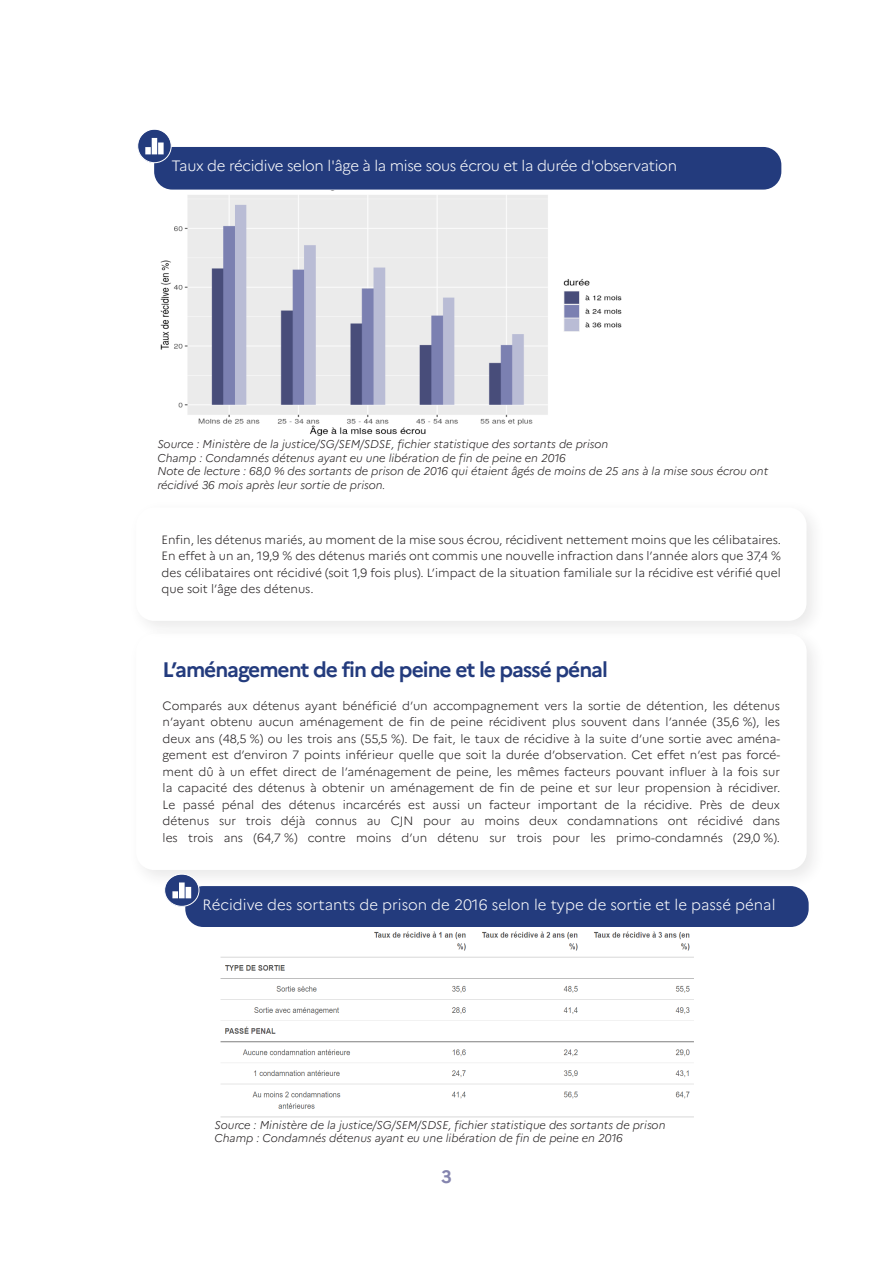
<style>
.page{position:relative;width:893px;height:1263px;background:#fff}
.page>*{position:absolute;margin:0;border:0;box-sizing:border-box;transform-origin:0 0}
.t1{font:700 21px "Marianne";letter-spacing:-.05em;color:#233b7d}
.t2{font:700 18px "Marianne";color:#8484ae}
.t3{font:300 15px "Marianne";letter-spacing:-.01em;color:#fff}
.Style_de_paragraphe{font:300 12px/16.5px "Marianne";color:#231f20;text-align:justify}
.t4{font:italic 300 11.25px/13.5px "Marianne";color:#231f20}
</style>
<div class="page">
<div style="left:128px;top:625px;width:699px;height:265px;background:#f8f8f8"></div>
<div style="left:136px;top:634px;width:671px;height:236px;background:#fff;border-radius:18px"></div>
<div style="left:154px;top:147px;width:627px;height:43px;background:#233b7d;border-radius:18px"></div>
<div style="left:138px;top:129px;width:33px;height:34px;background:#233b7d;border-radius:50%"></div>
<svg style="left:145px;top:138px;width:19px;height:16px"></svg>
<div style="left:137px;top:129px;width:34px;height:34px;border:1px solid #fff;border-radius:50%"></div>
<img style="left:160px;top:195px;width:462px;height:241px">
<div style="left:185px;top:886px;width:624px;height:41px;background:#233b7d;border-radius:18px"></div>
<svg style="left:165px;top:874px;width:34px;height:32px"></svg>
<svg style="left:172px;top:882px;width:19px;height:16px"></svg>
<div style="left:164px;top:874px;width:35px;height:32px;border:1px solid #fff;border-radius:50%"></div>
<img style="left:220px;top:931px;width:474px;height:187px">
<div style="left:128px;top:499px;width:699px;height:142px;background:#fbfbfb"></div>
<div style="left:136px;top:507px;width:670px;height:114px;background:#fff;border-radius:18px"></div>
<p class="t3" style="left:171px;top:156px;width:507px">Taux de récidive selon l'âge à la mise sous écrou et la durée d'observation</p>
<p class="t4" style="left:157px;top:437px;width:453px">Source : Ministère de la justice/SG/SEM/SDSE, fichier statistique des sortants de prison</p>
<p class="t4" style="left:157px;top:451px;width:410px">Champ : Condamnés détenus ayant eu une libération de fin de peine en 2016</p>
<p class="t4" style="left:157px;top:464px;width:612px">Note de lecture : 68,0 % des sortants de prison de 2016 qui étaient âgés de moins de 25 ans à la mise sous écrou ont récidivé 36 mois après leur sortie de prison.</p>
<p class="Style_de_paragraphe" style="left:162px;top:531px;width:621px">Enfin, les détenus mariés, au moment de la mise sous écrou, récidivent nettement moins que les célibataires.<br>En effet à un an, 19,9 % des détenus mariés ont commis une nouvelle infraction dans l’année alors que 37,4 % des célibataires ont récidivé (soit 1,9 fois plus). L’impact de la situation familiale sur la récidive est vérifié quel que soit l’âge des détenus.</p>
<p class="t1" style="left:163px;top:657px;width:447px">L’aménagement de fin de peine et le passé pénal</p>
<p class="Style_de_paragraphe" style="left:163px;top:697px;width:619px">Comparés aux détenus ayant bénéficié d’un accompagnement vers la sortie de détention, les détenus n’ayant obtenu aucun aménagement de fin de peine récidivent plus souvent dans l’année (35,6 %), les deux ans (48,5 %) ou les trois ans (55,5 %). De fait, le taux de récidive à la suite d’une sortie avec aména&shy;gement est d’environ 7 points inférieur quelle que soit la durée d’observation. Cet effet n’est pas forcé&shy;ment dû à un effet direct de l’aménagement de peine, les mêmes facteurs pouvant influer à la fois sur la capacité des détenus à obtenir un aménagement de fin de peine et sur leur propension à récidiver.</p>
<p class="Style_de_paragraphe" style="left:163px;top:796px;width:619px">Le passé pénal des détenus incarcérés est aussi un facteur important de la récidive. Près de deux détenus sur trois déjà connus au CJN pour au moins deux condamnations ont récidivé dans les trois ans (64,7 %) contre moins d’un détenu sur trois pour les primo-condamnés (29,0 %).</p>
<p class="t3" style="left:203px;top:895px;width:574px">Récidive des sortants de prison de 2016 selon le type de sortie et le passé pénal</p>
<p class="t4" style="left:214px;top:1118px;width:453px">Source : Ministère de la justice/SG/SEM/SDSE, fichier statistique des sortants de prison</p>
<p class="t4" style="left:214px;top:1132px;width:410px">Champ : Condamnés détenus ayant eu une libération de fin de peine en 2016</p>
<h2 class="t2" style="left:441px;top:1165px;width:12px">3</h2>
</div>
